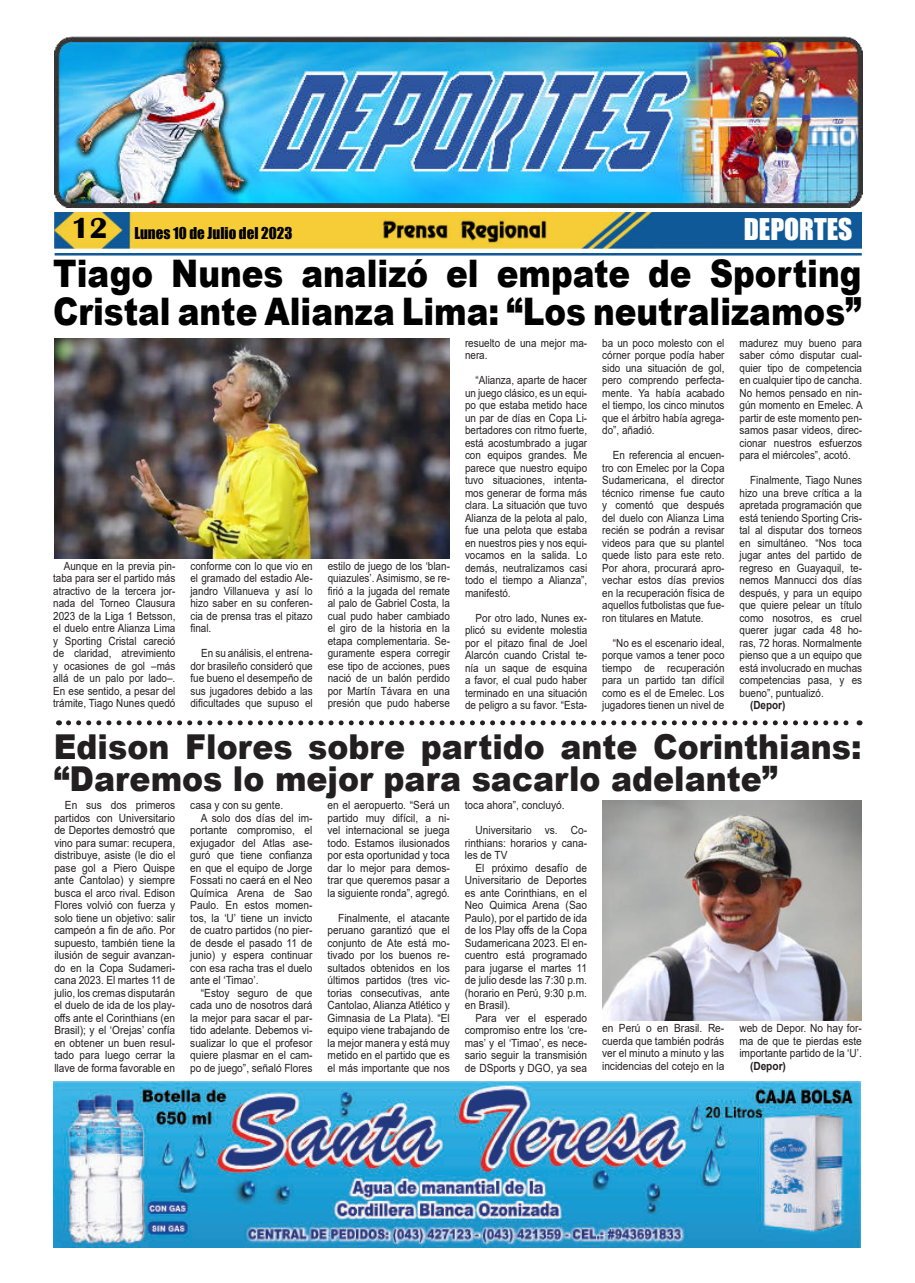
<style>
.page{position:relative;width:915px;height:1283px;background:#fff}
.page>*{position:absolute;margin:0;border:0;box-sizing:border-box;transform-origin:0 0}
.t1{font:900 38px/37.5px "Arial";color:#000;scale:.86 1}
.t2{font:900 34.25px/32.5px "Arial";color:#231f20;scale:.92 1}
.t3{font:27.5px "Impact";color:#fff}
.t4{font:15px "Impact";color:#000}
.t5{font:11.25px/12.5px "Arial";color:#231f20;text-align:justify;scale:.88 1}
.t6{font:11.25px/12.5px "Arial";color:#231f20;text-align:justify;scale:.9 1}
.t7{font:700 11.25px "Arial";color:#231f20;scale:.88 1}
.t8{font:700 11.25px "Arial";color:#231f20;scale:.9 1}
.s1{font-family:"Britannic";font-weight:700;font-size:30px}
</style>
<div class="page">
<img style="left:55px;top:212px;width:806px;height:36px">
<hr style="left:55px;top:253px;width:806px;height:2px;background:#0f5998">
<img style="left:379px;top:217px;width:170px;height:26px">
<img style="left:55px;top:37px;width:806px;height:170px">
<svg style="left:68px;top:720px;width:791px;height:5px"></svg>
<img style="left:54px;top:338px;width:395px;height:220px">
<img style="left:53px;top:1081px;width:806px;height:166px">
<img style="left:602px;top:801px;width:259px;height:219px">
<h3 class="t4" style="left:71px;top:225px;width:222px"><span class="s1">12</span> Lunes 10 de Julio del 2023</h3>
<h3 class="t3" style="left:743px;top:214px;width:110px">DEPORTES</h3>
<h1 class="t1" style="left:53px;top:259px;width:941px">Tiago Nunes analizó el empate de Sporting<br>Cristal ante Alianza Lima: “Los neutralizamos”</h1>
<p class="t5" style="left:602px;top:337px;width:140px">ba un poco molesto con el córner porque podía haber sido una situación de gol, pero comprendo perfecta&shy;mente. Ya había acabado el tiempo, los cinco minutos que el árbitro había agrega&shy;do”, añadió.</p>
<p class="t5" style="left:602px;top:450px;width:140px;text-indent:11px">En referencia al encuen&shy;tro con Emelec por la Copa Sudamericana, el director técnico rimense fue cauto y comentó que después del duelo con Alianza Lima recién se podrán a revisar videos para que su plantel quede listo para este reto.<br>Por ahora, procurará apro&shy;vechar estos días previos en la recuperación física de aquellos futbolistas que fue&shy;ron titulares en Matute.</p>
<p class="t5" style="left:602px;top:637px;width:140px;text-indent:11px">“No es el escenario ideal, porque vamos a tener poco tiempo de recuperación para un partido tan difícil como es el de Emelec. Los jugadores tienen un nivel de</p>
<p class="t5" style="left:739px;top:337px;width:141px">madurez muy bueno para saber cómo disputar cual&shy;quier tipo de competencia en cualquier tipo de cancha.<br>No hemos pensado en nin&shy;gún momento en Emelec. A partir de este momento pen&shy;samos pasar videos, direc&shy;cionar nuestros esfuerzos para el miércoles”, acotó.</p>
<p class="t5" style="left:739px;top:475px;width:141px;text-indent:11px">Finalmente, Tiago Nunes hizo una breve crítica a la apretada programación que está teniendo Sporting Cris&shy;tal al disputar dos torneos en simultáneo. “Nos toca jugar antes del partido de regreso en Guayaquil, te&shy;nemos Mannucci dos días después, y para un equipo que quiere pelear un título como nosotros, es cruel querer jugar cada 48 ho&shy;ras, 72 horas. Normalmente pienso que a un equipo que está involucrado en muchas competencias pasa, y es bueno”, puntualizó.</p>
<p class="t7" style="left:750px;top:701px;width:41px">(Depor)</p>
<h2 class="t2" style="left:54px;top:733px;width:879px">Edison Flores sobre partido ante Corinthians: “Daremos lo mejor para sacarlo adelante”</h2>
<p class="t6" style="left:54px;top:800px;width:136px;text-indent:11px">En sus dos primeros partidos con Universitario de Deportes demostró que vino para sumar: recupera, distribuye, asiste (le dio el pase gol a Piero Quispe ante Cantolao) y siempre busca el arco rival. Edison Flores volvió con fuerza y solo tiene un objetivo: salir campeón a fin de año. Por supuesto, también tiene la ilusión de seguir avanzan&shy;do en la Copa Sudameri&shy;cana 2023. El martes 11 de julio, los cremas disputarán el duelo de ida de los play&shy;offs ante el Corinthians (en Brasil); y el ‘Orejas’ confía en obtener un buen resul&shy;tado para luego cerrar la llave de forma favorable en</p>
<p class="t6" style="left:190px;top:800px;width:105px">casa y con su gente.</p>
<p class="t5" style="left:465px;top:337px;width:140px">resuelto de una mejor ma&shy;nera.</p>
<p class="t5" style="left:465px;top:375px;width:140px;text-indent:11px">“Alianza, aparte de hacer un juego clásico, es un equi&shy;po que estaba metido hace un par de días en Copa Li&shy;bertadores con ritmo fuerte, está acostumbrado a jugar con equipos grandes. Me parece que nuestro equipo tuvo situaciones, intenta&shy;mos generar de forma más clara. La situación que tuvo Alianza de la pelota al palo, fue una pelota que estaba en nuestros pies y nos equi&shy;vocamos en la salida. Lo demás, neutralizamos casi todo el tiempo a Alianza”, manifestó.</p>
<p class="t5" style="left:465px;top:612px;width:140px;text-indent:11px">Por otro lado, Nunes ex&shy;plicó su evidente molestia por el pitazo final de Joel Alarcón cuando Cristal te&shy;nía un saque de esquina a favor, el cual pudo haber terminado en una situación de peligro a su favor. “Esta-</p>
<p class="t5" style="left:53px;top:561px;width:140px;text-indent:11px">Aunque en la previa pin&shy;taba para ser el partido más atractivo de la tercera jor&shy;nada del Torneo Clausura 2023 de la Liga 1 Betsson, el duelo entre Alianza Lima y Sporting Cristal careció de claridad, atrevimiento y ocasiones de gol –más allá de un palo por lado–.<br>En ese sentido, a pesar del trámite, Tiago Nunes quedó</p>
<p class="t5" style="left:190px;top:561px;width:140px">conforme con lo que vio en el gramado del estadio Ale&shy;jandro Villanueva y así lo hizo saber en su conferen&shy;cia de prensa tras el pitazo final.</p>
<p class="t5" style="left:327px;top:561px;width:140px">estilo de juego de los ‘blan&shy;quiazules’. Asimismo, se re&shy;firió a la jugada del remate al palo de Gabriel Costa, la cual pudo haber cambiado el giro de la historia en la etapa complementaria. Se&shy;guramente espera corregir ese tipo de acciones, pues nació de un balón perdido por Martín Távara en una presión que pudo haberse</p>
<p class="t5" style="left:190px;top:648px;width:140px;text-indent:11px">En su análisis, el entrena&shy;dor brasileño consideró que fue bueno el desempeño de sus jugadores debido a las dificultades que supuso el</p>
<p class="t6" style="left:327px;top:800px;width:137px">en el aeropuerto. “Será un partido muy difícil, a ni&shy;vel internacional se juega todo. Estamos ilusionados por esta oportunidad y toca dar lo mejor para demos&shy;trar que queremos pasar a la siguiente ronda”, agregó.</p>
<p class="t6" style="left:327px;top:912px;width:137px;text-indent:11px">Finalmente, el atacante peruano garantizó que el conjunto de Ate está mo&shy;tivado por los buenos re&shy;sultados obtenidos en los últimos partidos (tres vic&shy;torias consecutivas, ante Cantolao, Alianza Atlético y Gimnasia de La Plata). “El equipo viene trabajando de la mejor manera y está muy metido en el partido que es el más importante que nos</p>
<p class="t6" style="left:464px;top:800px;width:112px">toca ahora”, concluyó.</p>
<p class="t6" style="left:464px;top:825px;width:137px;text-indent:11px">Universitario vs. Co&shy;rinthians: horarios y cana&shy;les de TV</p>
<p class="t6" style="left:464px;top:862px;width:137px;text-indent:11px">El próximo desafío de Universitario de Deportes es ante Corinthians, en el Neo Quimica Arena (Sao Paulo), por el partido de ida de los Play offs de la Copa Sudamericana 2023. El en&shy;cuentro está programado para jugarse el martes 11 de julio desde las 7:30 p.m. (horario en Perú, 9:30 p.m. en Brasil).</p>
<p class="t6" style="left:464px;top:1012px;width:137px;text-indent:11px">Para ver el esperado compromiso entre los ‘cre&shy;mas’ y el ‘Timao’, es nece&shy;sario seguir la transmisión de DSports y DGO, ya sea</p>
<p class="t6" style="left:602px;top:1022px;width:137px">en Perú o en Brasil. Re&shy;cuerda que también podrás ver el minuto a minuto y las incidencias del cotejo en la</p>
<p class="t6" style="left:739px;top:1023px;width:138px">web de Depor. No hay for&shy;ma de que te pierdas este importante partido de la ‘U’.</p>
<p class="t6" style="left:201px;top:812px;width:125px">A solo dos días del im-</p>
<p class="t6" style="left:190px;top:825px;width:137px">portante compromiso, el</p>
<p class="t6" style="left:190px;top:837px;width:137px">exjugador del Atlas ase-</p>
<p class="t6" style="left:190px;top:849px;width:137px">guró que tiene confianza</p>
<p class="t6" style="left:190px;top:862px;width:137px">en que el equipo de Jorge</p>
<p class="t6" style="left:190px;top:875px;width:137px">Fossati no caerá en el Neo</p>
<p class="t6" style="left:190px;top:887px;width:137px">Química Arena de Sao</p>
<p class="t6" style="left:190px;top:900px;width:137px">Paulo. En estos momen-</p>
<p class="t6" style="left:190px;top:912px;width:137px">tos, la ‘U’ tiene un invicto</p>
<p class="t6" style="left:190px;top:925px;width:137px">de cuatro partidos (no pier-</p>
<p class="t6" style="left:190px;top:937px;width:137px">de desde el pasado 11 de</p>
<p class="t6" style="left:190px;top:950px;width:137px">junio) y espera continuar</p>
<p class="t6" style="left:190px;top:962px;width:137px">con esa racha tras el duelo</p>
<p class="t6" style="left:190px;top:975px;width:77px">ante el ‘Timao’.</p>
<p class="t6" style="left:201px;top:987px;width:125px">“Estoy seguro de que</p>
<p class="t6" style="left:190px;top:1000px;width:137px">cada uno de nosotros dará</p>
<p class="t6" style="left:190px;top:1012px;width:137px">la mejor para sacar el par-</p>
<p class="t6" style="left:190px;top:1025px;width:137px">tido adelante. Debemos vi-</p>
<p class="t6" style="left:190px;top:1037px;width:137px">sualizar lo que el profesor</p>
<p class="t6" style="left:190px;top:1050px;width:137px">quiere plasmar en el cam-</p>
<p class="t6" style="left:190px;top:1062px;width:137px">po de juego”, señaló Flores</p>
<p class="t8" style="left:749px;top:1061px;width:41px">(Depor)</p>
</div>
